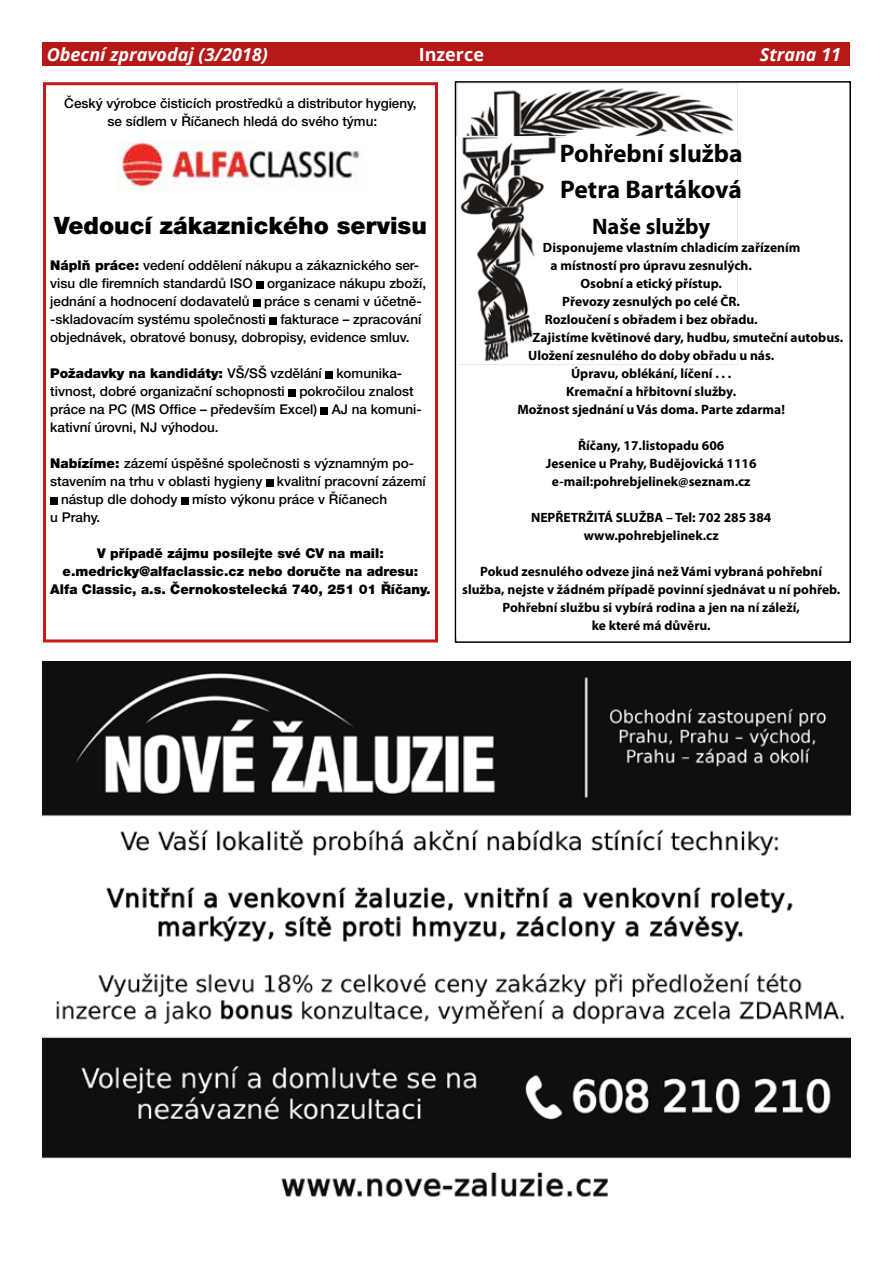
<style>
.page{position:relative;width:893px;height:1263px;background:#fff}
.page>*{position:absolute;margin:0;border:0;box-sizing:border-box;transform-origin:0 0}
.t1{font:700 25.5px/36px "Myriad Pro";color:#000}
.t2{font:900 24px "Helvetica Neue LT Pro";color:#000}
.t3{font:700 22.5px "Myriad Pro";color:#000}
.t4{font:italic 700 18px "Open Sans";color:#fff}
.t5{font:700 18px "Open Sans";color:#fff}
.t6{font:700 14.55px "Arial";color:#231f20}
.t7{font:500 13.5px/18px "Helvetica Neue LT Pro";color:#000}
.t8{font:700 13.5px/18px "Myriad Pro";color:#000;text-align:center}
.t9{font:900 13.5px/18px "Helvetica Neue LT Pro";color:#000;text-align:center}
.t10{font:13.35px "Arial";color:#231f20}
.t11{font:italic 13.35px "Arial";color:#231f20}
.t12{font:12.15px "Arial";color:#231f20}
.s1{font-weight:900}
</style>
<div class="page">
<img style="left:460px;top:84px;width:278px;height:281px">
<div style="left:455px;top:81px;width:396px;height:562px;border:2px solid #000"></div>
<div style="left:43px;top:43px;width:807px;height:23px;background:#b61918"></div>
<img style="left:117px;top:141px;width:243px;height:49px">
<div style="left:256px;top:281px;width:7px;height:7px;background:#000"></div>
<div style="left:253px;top:299px;width:7px;height:7px;background:#000"></div>
<div style="left:270px;top:317px;width:7px;height:7px;background:#000"></div>
<div style="left:326px;top:371px;width:7px;height:7px;background:#000"></div>
<div style="left:289px;top:389px;width:7px;height:7px;background:#000"></div>
<div style="left:321px;top:407px;width:7px;height:7px;background:#000"></div>
<div style="left:266px;top:479px;width:7px;height:7px;background:#000"></div>
<div style="left:50px;top:497px;width:7px;height:7px;background:#000"></div>
<div style="left:181px;top:497px;width:7px;height:7px;background:#000"></div>
<div style="left:43px;top:82px;width:395px;height:560px;border:3px solid #cd171a"></div>
<img style="left:43px;top:662px;width:807px;height:535px">
<h3 class="t4" style="left:47px;top:42px;width:223px">Obecní zpravodaj (3/2018)</h3>
<h3 class="t5" style="left:419px;top:42px;width:67px">Inzerce</h3>
<h3 class="t4" style="left:760px;top:42px;width:83px">Strana 11</h3>
<p class="t7" style="left:64px;top:94px;width:354px;text-align:center">Český výrobce čisticích prostředků a distributor hygieny, se sídlem v Říčanech hledá do svého týmu:</p>
<h2 class="t2" style="left:54px;top:211px;width:374px">Vedoucí zákaznického servisu</h2>
<p class="t7" style="left:50px;top:256px;width:377px"><span class="s1">Náplň práce:</span> vedení oddělení nákupu a zákaznického ser&shy;visu dle firemních standardů ISO organizace nákupu zboží, jednání a hodnocení dodavatelů práce s cenami v účetně--skladovacím systému společnosti fakturace – zpracování objednávek, obratové bonusy, dobropisy, evidence smluv.</p>
<p class="t7" style="left:50px;top:364px;width:373px"><span class="s1">Požadavky na kandidáty:</span> VŠ/SŠ vzdělání komunika&shy;tivnost, dobré organizační schopnosti pokročilou znalost práce na PC (MS Office – především Excel) AJ na komuni&shy;kativní úrovni, NJ výhodou.</p>
<p class="t7" style="left:50px;top:454px;width:365px"><span class="s1">Nabízíme:</span> zázemí úspěšné společnosti s významným po-</p>
<p class="t7" style="left:50px;top:472px;width:377px">stavením na trhu v oblasti hygieny kvalitní pracovní zázemí</p>
<p class="t7" style="left:61px;top:490px;width:328px">nástup dle dohody místo výkonu práce v Říčanech</p>
<p class="t7" style="left:50px;top:508px;width:52px">u Prahy.</p>
<p class="t9" style="left:50px;top:544px;width:382px">V případě zájmu posílejte své CV na mail: e.medricky@alfaclassic.cz nebo doručte na adresu:<br>Alfa Classic, a.s. Černokostelecká 740, 251 01 Říčany.</p>
<p class="t12" style="left:95px;top:221px;width:236px">se sídlem v Říčanech hledá do svého týmu:</p>
<p class="t6" style="left:101px;top:256px;width:285px">PRACOVNÍKY DO VÝROBY – MÍCHÁRNA</p>
<p class="t11" style="left:134px;top:304px;width:99px">NÁPLŇ PRÁCE:</p>
<p class="t10" style="left:104px;top:370px;width:97px">fyzická zdatnost</p>
<p class="t10" style="left:225px;top:370px;width:122px">dobrý zdravotní stav</p>
<p class="t10" style="left:104px;top:385px;width:71px">spolehlivost</p>
<p class="t10" style="left:199px;top:385px;width:85px">zodpovědnost</p>
<p class="t10" style="left:307px;top:385px;width:53px">pečlivost</p>
<p class="t10" style="left:134px;top:415px;width:68px">NABÍZÍME:</p>
<p class="t10" style="left:104px;top:460px;width:219px">příspěvek na stravování 104,-Kč/den</p>
<p class="t10" style="left:91px;top:490px;width:249px">V případě zájmu posílejte své CV na mail:</p>
<h1 class="t1" style="left:560px;top:135px;width:184px">Pohřební služba<br>Petra Bartáková</h1>
<h3 class="t3" style="left:592px;top:212px;width:120px">Naše služby</h3>
<p class="t8" style="left:543px;top:238px;width:259px">Disponujeme vlastním chladicím zařízením</p>
<p class="t8" style="left:551px;top:256px;width:203px">a místností pro úpravu zesnulých.</p>
<p class="t8" style="left:580px;top:274px;width:143px">Osobní a etický přístup.</p>
<p class="t8" style="left:562px;top:292px;width:179px">Převozy zesnulých po celé ČR.</p>
<p class="t8" style="left:545px;top:310px;width:214px">Rozloučení s obřadem i bez obřadu.</p>
<p class="t8" style="left:533px;top:328px;width:312px">Zajistíme květinové dary, hudbu, smuteční autobus.</p>
<p class="t8" style="left:528px;top:346px;width:248px">Uložení zesnulého do doby obřadu u nás.</p>
<p class="t8" style="left:571px;top:364px;width:162px">Úpravu, oblékání, líčení . . .</p>
<p class="t8" style="left:566px;top:382px;width:171px">Kremační a hřbitovní služby.</p>
<p class="t8" style="left:517px;top:400px;width:269px">Možnost sjednání u Vás doma. Parte zdarma!</p>
<p class="t8" style="left:546px;top:436px;width:212px">Říčany, 17.listopadu 606<br>Jesenice u Prahy, Budějovická 1116 e-mail:pohrebjelinek@seznam.cz</p>
<p class="t8" style="left:531px;top:508px;width:242px">NEPŘETRŽITÁ SLUŽBA – Tel: 702 285 384 www.pohrebjelinek.cz</p>
<p class="t8" style="left:462px;top:562px;width:380px">Pokud zesnulého odveze jiná než Vámi vybraná pohřební služba, nejste v žádném případě povinní sjednávat u ní pohřeb.<br>Pohřební službu si vybírá rodina a jen na ní záleží,<br>ke které má důvěru.</p>
</div>
